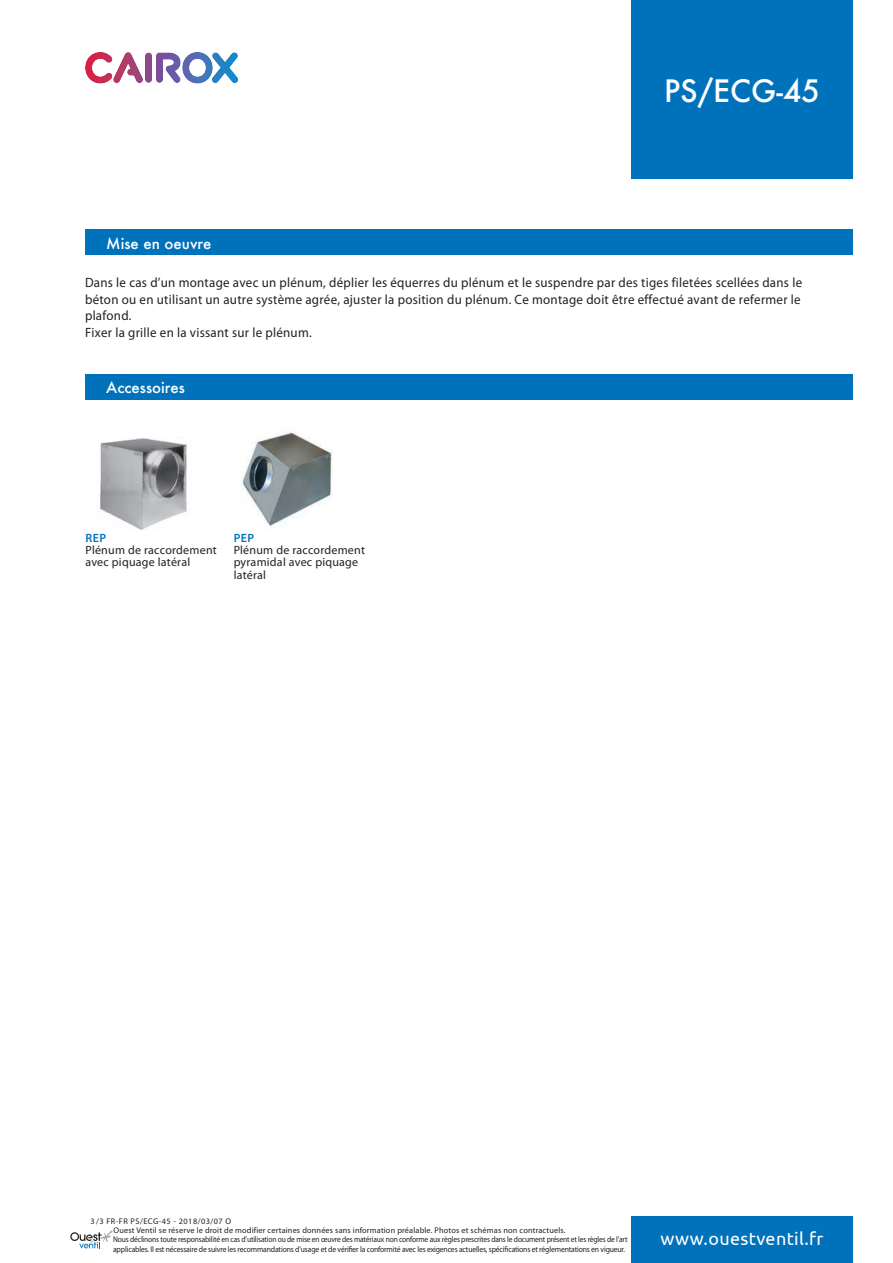
<style>
.page{position:relative;width:893px;height:1263px;background:#fff}
.page>*{position:absolute;margin:0;border:0;box-sizing:border-box;transform-origin:0 0}
.t1{font:500 30px "Futura";color:#fff}
.t2{font:18px "Ubuntu";letter-spacing:.02em;color:#fff}
.t3{font:500 15px "Futura";color:#fff}
.t4{font:13.5px/16.5px "Myriad Pro";letter-spacing:.02em;color:#231f20;scale:.96 1}
.t5{font:12px/12px "Myriad Pro";letter-spacing:.02em;color:#231f20}
.t6{font:600 12px "Myriad Pro";letter-spacing:.04em;color:#0072bc}
.t7{font:8.25px/9.9px "Myriad Pro";letter-spacing:-.02em;color:#231f20;scale:.91 1}
.t8{font:8.25px "Myriad Pro";letter-spacing:.02em;color:#231f20}
.t9{font:8.25px "Myriad Pro";letter-spacing:.06em;color:#231f20}
</style>
<div class="page">
<div style="left:631px;top:1216px;width:222px;height:47px;background:#0072bc"></div>
<div style="left:631px;top:0;width:222px;height:179px;background:#0072bc"></div>
<div style="left:145px;top:52px;width:7px;height:31px;background:#8e4989;border-radius:4px"></div>
<svg style="left:156px;top:52px;width:83px;height:32px"></svg>
<svg style="left:85px;top:52px;width:58px;height:32px"></svg>
<svg style="left:70px;top:1230px;width:43px;height:18px"></svg>
<div style="left:85px;top:230px;width:768px;height:25px;background:#0072bc"></div>
<div style="left:85px;top:374px;width:768px;height:26px;background:#0072bc"></div>
<img style="left:100px;top:437px;width:87px;height:93px">
<img style="left:241px;top:432px;width:92px;height:97px">
<h1 class="t1" style="left:664px;top:77px;width:158px">PS/ECG-45</h1>
<h3 class="t3" style="left:106px;top:236px;width:107px">Mise en oeuvre</h3>
<p class="t4" style="left:85px;top:275px;width:748px">Dans le cas d’un montage avec un plénum, déplier les équerres du plénum et le suspendre par des tiges filetées scellées dans le béton ou en utilisant un autre système agrée, ajuster la position du plénum. Ce montage doit être effectué avant de refermer le plafond.<br>Fixer la grille en la vissant sur le plénum.</p>
<h3 class="t3" style="left:106px;top:381px;width:80px">Accessoires</h3>
<h3 class="t6" style="left:86px;top:531px;width:22px">REP</h3>
<h3 class="t5" style="left:85px;top:545px;width:133px">Plénum de raccordement avec piquage latéral</h3>
<h3 class="t6" style="left:234px;top:531px;width:22px">PEP</h3>
<h3 class="t5" style="left:234px;top:545px;width:133px">Plénum de raccordement pyramidal avec piquage latéral</h3>
<p class="t9" style="left:91px;top:1217px;width:142px">3/3 FR-FR PS/ECG-45 - 2018/03/07 O</p>
<p class="t7" style="left:113px;top:1235px;width:567px">Nous déclinons toute responsabilité en cas d’utilisation ou de mise en œuvre des matériaux non conforme aux règles prescrites dans le document présent et les règles de l’art applicables. Il est nécessaire de suivre les recommandations d’usage et de vérifier la conformité avec les exigences actuelles, spécifications et réglementations en vigueur.</p>
<p class="t8" style="left:114px;top:1227px;width:454px">Ouest Ventil se réserve le droit de modifier certaines données sans information préalable. Photos et schémas non contractuels.</p>
<h2 class="t2" style="left:660px;top:1228px;width:165px">www.ouestventil.fr</h2>
</div>
